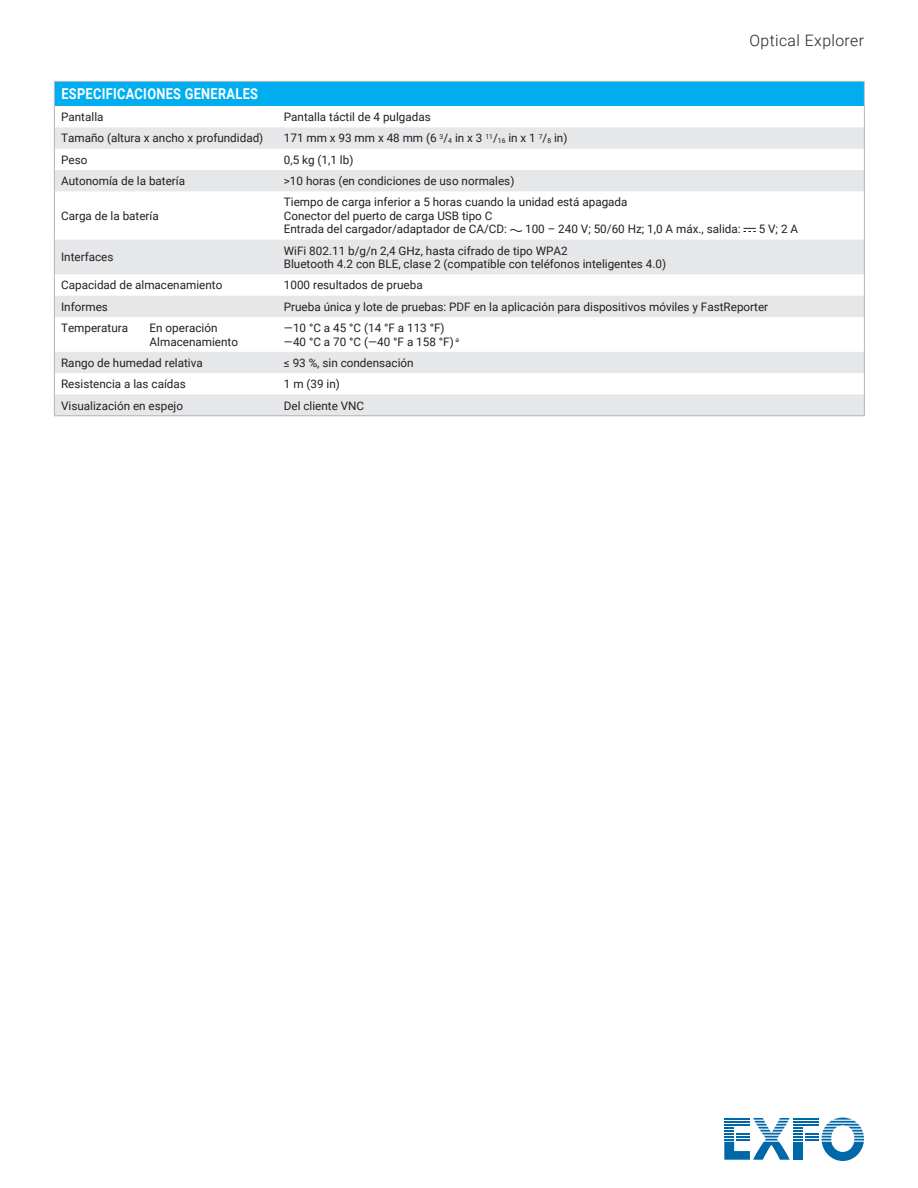
<style>
.page{position:relative;width:918px;height:1188px;background:#fff}
.page>*{position:absolute;margin:0;border:0;box-sizing:border-box;transform-origin:0 0}
.t1{font:300 15.75px "Roboto";letter-spacing:.025em;color:#231f20}
.t2{font:700 15px "Roboto";letter-spacing:.025em;color:#fff;scale:.85 1}
.t3{font:11.7px/13.5px "Roboto";color:#231f20}
.s1{font-size:6.75px}
</style>
<div class="page">
<svg style="left:724px;top:1118px;width:140px;height:43px"></svg>
<hr style="left:724px;top:1124px;width:26px;height:2px;background:#0068a9">
<div style="left:54px;top:81px;width:810px;height:25px;background:#00aeef"></div>
<svg style="left:55px;top:127px;width:809px;height:288px"></svg>
<hr style="left:54px;top:191px;width:1px;height:49px;background:#b2b3b7">
<hr style="left:864px;top:191px;width:1px;height:49px;background:#b2b3b7">
<hr style="left:54px;top:240px;width:1px;height:34px;background:#b2b3b7">
<hr style="left:864px;top:240px;width:1px;height:34px;background:#b2b3b7">
<svg style="left:54px;top:274px;width:1px;height:43px"></svg>
<svg style="left:864px;top:274px;width:1px;height:43px"></svg>
<hr style="left:54px;top:317px;width:1px;height:35px;background:#b2b3b7">
<hr style="left:864px;top:317px;width:1px;height:35px;background:#b2b3b7">
<svg style="left:54px;top:352px;width:1px;height:63px"></svg>
<svg style="left:864px;top:352px;width:1px;height:63px"></svg>
<hr style="left:54px;top:415px;width:223px;height:1px;background:#b2b3b7">
<hr style="left:277px;top:415px;width:588px;height:1px;background:#b2b3b7">
<svg style="left:864px;top:82px;width:1px;height:109px"></svg>
<hr style="left:54px;top:81px;width:223px;height:1px;background:#bcbdc0">
<svg style="left:54px;top:82px;width:1px;height:109px"></svg>
<hr style="left:277px;top:81px;width:588px;height:1px;background:#bcbdc0">
<svg style="left:509px;top:229px;width:14px;height:3px"></svg>
<svg style="left:744px;top:228px;width:12px;height:4px"></svg>
<h1 class="t1" style="left:750px;top:30px;width:116px">Optical Explorer</h1>
<p class="t2" style="left:61px;top:84px;width:233px">ESPECIFICACIONES GENERALES</p>
<p class="t3" style="left:61px;top:110px;width:44px">Pantalla</p>
<p class="t3" style="left:284px;top:110px;width:148px">Pantalla táctil de 4 pulgadas</p>
<p class="t3" style="left:61px;top:131px;width:204px">Tamaño (altura x ancho x profundidad)</p>
<p class="t3" style="left:284px;top:131px;width:285px">171 mm x 93 mm x 48 mm (6 <sup>3</sup>/<span class="s1">4</span> in x 3 <sup>11</sup>/<span class="s1">16</span> in x 1 <sup>7</sup>/<span class="s1">8</span> in)</p>
<p class="t3" style="left:61px;top:152px;width:28px">Peso</p>
<p class="t3" style="left:284px;top:152px;width:71px">0,5 kg (1,1 lb)</p>
<p class="t3" style="left:61px;top:174px;width:126px">Autonomía de la batería</p>
<p class="t3" style="left:284px;top:174px;width:232px">&gt;10 horas (en condiciones de uso normales)</p>
<p class="t3" style="left:61px;top:209px;width:99px">Carga de la batería</p>
<p class="t3" style="left:284px;top:195px;width:345px">Tiempo de carga inferior a 5 horas cuando la unidad está apagada<br>Conector del puerto de carga USB tipo C<br>Entrada del cargador/adaptador de CA/CD:</p>
<p class="t3" style="left:525px;top:222px;width:217px">100 – 240 V; 50/60 Hz; 1,0 A máx., salida:</p>
<p class="t3" style="left:759px;top:222px;width:41px">5 V; 2 A</p>
<p class="t3" style="left:61px;top:250px;width:54px">Interfaces</p>
<p class="t3" style="left:284px;top:243px;width:384px">WiFi 802.11 b/g/n 2,4 GHz, hasta cifrado de tipo WPA2<br>Bluetooth 4.2 con BLE, clase 2 (compatible con teléfonos inteligentes 4.0)</p>
<p class="t3" style="left:61px;top:278px;width:163px">Capacidad de almacenamiento</p>
<p class="t3" style="left:284px;top:278px;width:140px">1000 resultados de prueba</p>
<p class="t3" style="left:61px;top:299px;width:48px">Informes</p>
<p class="t3" style="left:284px;top:299px;width:486px">Prueba única y lote de pruebas: PDF en la aplicación para dispositivos móviles y FastReporter</p>
<p class="t3" style="left:61px;top:321px;width:69px">Temperatura</p>
<p class="t3" style="left:150px;top:321px;width:90px">En operación<br>Almacenamiento</p>
<p class="t3" style="left:284px;top:321px;width:177px">—10 °C a 45 °C (14 °F a 113 °F) —40 °C a 70 °C (—40 °F a 158 °F) <sup>a</sup></p>
<p class="t3" style="left:61px;top:356px;width:143px">Rango de humedad relativa</p>
<p class="t3" style="left:284px;top:356px;width:131px">≤ 93 %, sin condensación</p>
<p class="t3" style="left:61px;top:377px;width:126px">Resistencia a las caídas</p>
<p class="t3" style="left:284px;top:377px;width:58px">1 m (39 in)</p>
<p class="t3" style="left:61px;top:398px;width:123px">Visualización en espejo</p>
<p class="t3" style="left:284px;top:398px;width:82px">Del cliente VNC</p>
</div>
